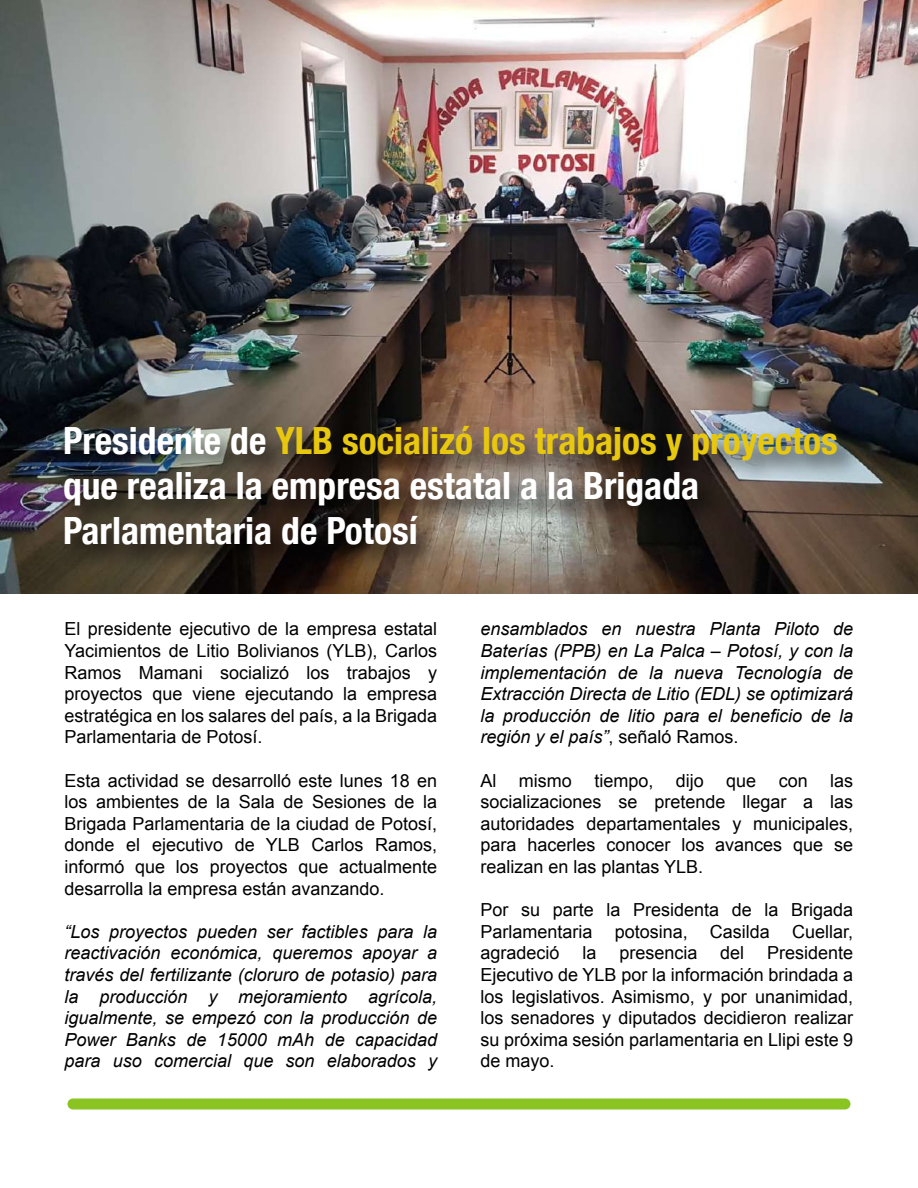
<style>
.page{position:relative;width:918px;height:1188px;background:#fff}
.page>*{position:absolute;margin:0;border:0;box-sizing:border-box;transform-origin:0 0}
.t1{font:700 condensed 37.5px/45px "Helvetica Neue LT Com";color:#fff}
.t2{font:18px/21.6px "Arial";color:#000;text-align:justify}
.t3{font:italic 18px/21.6px "Arial";color:#000;text-align:justify}
.s1{color:#e8c80f}
.s2{font-style:normal}
</style>
<div class="page">
<img style="left:0;top:0;width:918px;height:593px">
<img style="left:51px;top:410px;width:832px;height:177px">
<div style="left:68px;top:1099px;width:782px;height:10px;background:#89c422;border-radius:5px"></div>
<h1 class="t1" style="left:63px;top:419px;width:776px">Presidente de <span class="s1">YLB socializó los trabajos y proyectos </span>que realiza la empresa estatal a la Brigada<br>Parlamentaria de Potosí</h1>
<p class="t2" style="left:64px;top:618px;width:374px">El presidente ejecutivo de la empresa estatal Yacimientos de Litio Bolivianos (YLB), Carlos Ramos Mamani socializó los trabajos y proyectos que viene ejecutando la empresa estratégica en los salares del país, a la Brigada Parlamentaria de Potosí.</p>
<p class="t2" style="left:64px;top:770px;width:374px">Esta actividad se desarrolló este lunes 18 en los ambientes de la Sala de Sesiones de la Brigada Parlamentaria de la ciudad de Potosí, donde el ejecutivo de YLB Carlos Ramos, informó que los proyectos que actualmente desarrolla la empresa están avanzando.</p>
<p class="t3" style="left:64px;top:921px;width:374px">“Los proyectos pueden ser factibles para la reactivación económica, queremos apoyar a través del fertilizante (cloruro de potasio) para la producción y mejoramiento agrícola, igualmente, se empezó con la producción de Power Banks de 15000 mAh de capacidad para uso comercial que son elaborados y</p>
<p class="t3" style="left:480px;top:619px;width:374px">ensamblados en nuestra Planta Piloto de Baterías (PPB) en La Palca – Potosí, y con la implementación de la nueva Tecnología de Extracción Directa de Litio (EDL) se optimizará la producción de litio para el beneficio de la región y el país”<span class="s2">, señaló Ramos.</span></p>
<p class="t2" style="left:480px;top:770px;width:374px">Al mismo tiempo, dijo que con las socializaciones se pretende llegar a las autoridades departamentales y municipales, para hacerles conocer los avances que se realizan en las plantas YLB.</p>
<p class="t2" style="left:480px;top:899px;width:374px">Por su parte la Presidenta de la Brigada Parlamentaria potosina, Casilda Cuellar, agradeció</p>
<p class="t2" style="left:480px;top:942px;width:374px;text-indent:287px">Presidente Ejecutivo de YLB por la información brindada a los legislativos. Asimismo, y por unanimidad, los senadores y diputados decidieron realizar su próxima sesión parlamentaria en Llipi este 9 de mayo.</p>
<p class="t2" style="left:582px;top:942px;width:16px">la</p>
<p class="t2" style="left:619px;top:942px;width:80px">presencia</p>
<p class="t2" style="left:720px;top:942px;width:26px">del</p>
</div>
